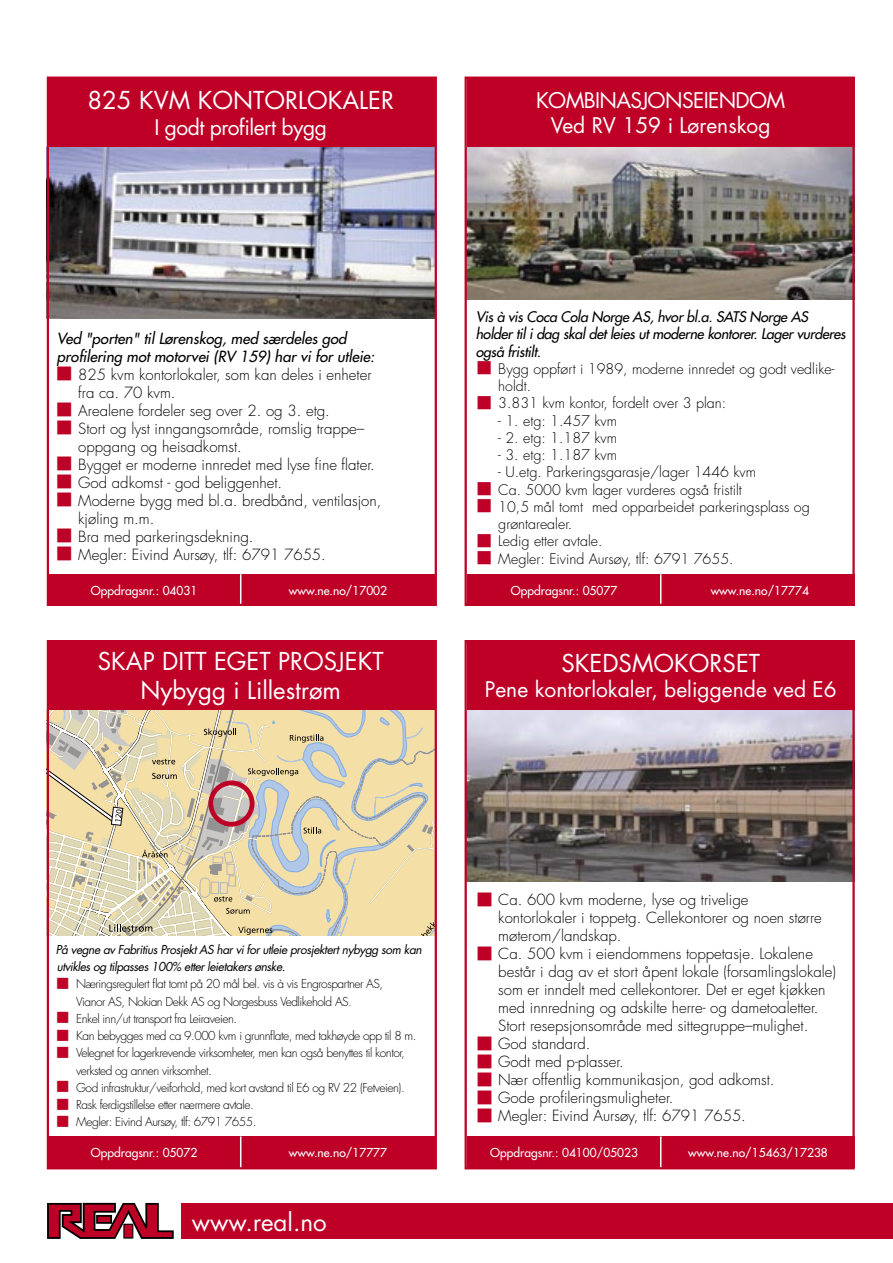
<style>
.page{position:relative;width:893px;height:1263px;background:#fff}
.page>*{position:absolute;margin:0;border:0;box-sizing:border-box;transform-origin:0 0}
.t1{font:24.15px "Futura";color:#fff}
.t2{font:24px "Futura";color:#fff}
.t3{font:21px "Futura";color:#fff}
.t4{font:21px "Futura";letter-spacing:-.03em;color:#fff}
.t5{font:21px "Futura";letter-spacing:-.025em;color:#fff}
.t6{font:300 15px/18px "Futura";color:#000}
.t7{font:italic 15px "Futura";color:#000}
.t8{font:300 14.25px/17.2px "Futura";color:#000}
.t9{font:italic 14.25px/17.2px "Futura";letter-spacing:-.02em;color:#000}
.t10{font:300 12px/17.2px "Futura";letter-spacing:-.04em;color:#000}
.t11{font:12px "Futura";color:#fff}
.t12{font:italic 12px/17.2px "Futura";letter-spacing:-.04em;color:#000}
</style>
<div class="page">
<div style="left:181px;top:1203px;width:712px;height:36px;background:#be0027"></div>
<svg style="left:47px;top:1202px;width:127px;height:37px"></svg>
<div style="left:467px;top:78px;width:388px;height:70px;background:#be0027"></div>
<img style="left:468px;top:148px;width:384px;height:152px">
<div style="left:467px;top:574px;width:388px;height:32px;background:#be0027"></div>
<hr style="left:660px;top:574px;width:1px;height:32px;background:#fff">
<div style="left:47px;top:78px;width:388px;height:70px;background:#be0027"></div>
<img style="left:50px;top:148px;width:384px;height:171px">
<div style="left:47px;top:574px;width:388px;height:32px;background:#be0027"></div>
<hr style="left:240px;top:574px;width:1px;height:32px;background:#fff">
<div style="left:467px;top:640px;width:388px;height:70px;background:#be0027"></div>
<img style="left:468px;top:710px;width:384px;height:172px">
<div style="left:467px;top:1136px;width:388px;height:32px;background:#be0027"></div>
<hr style="left:660px;top:1136px;width:1px;height:32px;background:#fff">
<div style="left:47px;top:640px;width:388px;height:70px;background:#be0027"></div>
<svg style="left:50px;top:710px;width:384px;height:225px;background:#e1d4af"></svg>
<div style="left:208px;top:780px;width:47px;height:47px;border:5px solid #be0027;border-radius:50%"></div>
<div style="left:47px;top:1136px;width:388px;height:32px;background:#be0027"></div>
<hr style="left:240px;top:1136px;width:1px;height:32px;background:#fff">
<div style="left:47px;top:77px;width:390px;height:529px;border:2px solid #be0027"></div>
<div style="left:465px;top:77px;width:390px;height:529px;border:2px solid #be0027"></div>
<div style="left:47px;top:640px;width:390px;height:529px;border:2px solid #be0027"></div>
<div style="left:465px;top:640px;width:390px;height:529px;border:2px solid #be0027"></div>
<p class="t2" style="left:87px;top:85px;width:308px">825 KVM KONTORLOKALER</p>
<p class="t5" style="left:154px;top:114px;width:174px">I godt profilert bygg</p>
<p class="t7" style="left:57px;top:329px;width:291px">Ved "porten" til Lørenskog, med særdeles god</p>
<p class="t7" style="left:57px;top:347px;width:319px">profilering mot motorvei (RV 159) har vi for utleie:</p>
<p class="t6" style="left:78px;top:365px;width:295px">825 kvm kontorlokaler, som kan deles i enheter fra ca. 70 kvm.</p>
<p class="t6" style="left:78px;top:401px;width:253px">Arealene fordeler seg over 2. og 3. etg.</p>
<p class="t6" style="left:78px;top:419px;width:288px">Stort og lyst inngangsområde, romslig trappe– oppgang og heisadkomst.</p>
<p class="t6" style="left:78px;top:455px;width:298px">Bygget er moderne innredet med lyse fine flater.</p>
<p class="t6" style="left:78px;top:473px;width:205px">God adkomst - god beliggenhet.</p>
<p class="t6" style="left:78px;top:491px;width:305px">Moderne bygg med bl.a. bredbånd, ventilasjon, kjøling m.m.</p>
<p class="t6" style="left:78px;top:527px;width:177px">Bra med parkeringsdekning.</p>
<p class="t6" style="left:78px;top:545px;width:249px">Megler: Eivind Aursøy, tlf: 6791 7655.</p>
<p class="t11" style="left:91px;top:583px;width:108px">Oppdragsnr.: 04031</p>
<p class="t11" style="left:289px;top:583px;width:100px">www.ne.no/17002</p>
<p class="t2" style="left:98px;top:646px;width:287px">SKAP DITT EGET PROSJEKT</p>
<p class="t2" style="left:140px;top:675px;width:202px">Nybygg i Lillestrøm</p>
<p class="t4" style="left:536px;top:87px;width:251px">KOMBINASJONSEIENDOM</p>
<p class="t3" style="left:551px;top:112px;width:221px">Ved RV 159 i Lørenskog</p>
<p class="t9" style="left:476px;top:308px;width:371px">Vis à vis Coca Cola Norge AS, hvor bl.a. SATS Norge AS holder til i dag skal det leies ut moderne kontorer. Lager vurderes også fristilt.</p>
<p class="t8" style="left:498px;top:360px;width:338px">Bygg oppført i 1989, moderne innredet og godt vedlike&shy;holdt.</p>
<p class="t8" style="left:498px;top:395px;width:229px">3.831 kvm kontor, fordelt over 3 plan:</p>
<p class="t8" style="left:498px;top:412px;width:120px">- 1. etg: 1.457 kvm</p>
<p class="t8" style="left:498px;top:429px;width:120px">- 2. etg: 1.187 kvm</p>
<p class="t8" style="left:498px;top:447px;width:120px">- 3. etg: 1.187 kvm</p>
<p class="t8" style="left:498px;top:464px;width:259px">- U.etg. Parkeringsgarasje/lager 1446 kvm</p>
<p class="t8" style="left:498px;top:481px;width:245px">Ca. 5000 kvm lager vurderes også fristilt</p>
<p class="t8" style="left:498px;top:498px;width:313px">10,5 mål tomt med opparbeidet parkeringsplass og grøntarealer.</p>
<p class="t8" style="left:498px;top:533px;width:106px">Ledig etter avtale.</p>
<p class="t8" style="left:498px;top:550px;width:237px">Megler: Eivind Aursøy, tlf: 6791 7655.</p>
<p class="t11" style="left:511px;top:583px;width:108px">Oppdragsnr.: 05077</p>
<p class="t11" style="left:711px;top:583px;width:100px">www.ne.no/17774</p>
<p class="t2" style="left:561px;top:648px;width:200px">SKEDSMOKORSET</p>
<p class="t3" style="left:485px;top:676px;width:353px">Pene kontorlokaler, beliggende ved E6</p>
<p class="t12" style="left:56px;top:941px;width:368px">På vegne av Fabritius Prosjekt AS har vi for utleie prosjektert nybygg som kan utvikles og tilpasses 100% etter leietakers ønske.</p>
<p class="t10" style="left:76px;top:976px;width:308px">Næringsregulert flat tomt på 20 mål bel. vis à vis Engrospartner AS,<br>Vianor AS, Nokian Dekk AS og Norgesbuss Vedlikehold AS.</p>
<p class="t10" style="left:76px;top:1010px;width:163px">Enkel inn/ut transport fra Leiraveien.</p>
<p class="t10" style="left:76px;top:1027px;width:342px">Kan bebygges med ca 9.000 kvm i grunnflate, med takhøyde opp til 8 m.</p>
<p class="t10" style="left:76px;top:1045px;width:330px">Velegnet for lagerkrevende virksomheter, men kan også benyttes til kontor, verksted og annen virksomhet.</p>
<p class="t10" style="left:76px;top:1079px;width:330px">God infrastruktur/veiforhold, med kort avstand til E6 og RV 22 (Fetveien).</p>
<p class="t10" style="left:76px;top:1096px;width:179px">Rask ferdigstillelse etter nærmere avtale.</p>
<p class="t10" style="left:76px;top:1114px;width:182px">Megler: Eivind Aursøy, tlf: 6791 7655.</p>
<p class="t11" style="left:91px;top:1145px;width:108px">Oppdragsnr.: 05072</p>
<p class="t11" style="left:289px;top:1145px;width:100px">www.ne.no/17777</p>
<p class="t1" style="left:192px;top:1207px;width:136px">www.real.no</p>
<p class="t6" style="left:498px;top:891px;width:325px">Ca. 600 kvm moderne, lyse og trivelige kontorlokaler i toppetg. Cellekontorer og noen større møterom/landskap.</p>
<p class="t6" style="left:498px;top:945px;width:339px">Ca. 500 kvm i eiendommens toppetasje. Lokalene består i dag av et stort åpent lokale (forsamlingslokale) som er inndelt med cellekontorer. Det er eget kjøkken med innredning og adskilte herre- og dametoaletter.<br>Stort resepsjonsområde med sittegruppe–mulighet.</p>
<p class="t6" style="left:498px;top:1035px;width:94px">God standard.</p>
<p class="t6" style="left:498px;top:1053px;width:127px">Godt med p-plasser.</p>
<p class="t6" style="left:498px;top:1071px;width:278px">Nær offentlig kommunikasjon, god adkomst.</p>
<p class="t6" style="left:498px;top:1089px;width:177px">Gode profileringsmuligheter.</p>
<p class="t6" style="left:498px;top:1107px;width:249px">Megler: Eivind Aursøy, tlf: 6791 7655.</p>
<p class="t11" style="left:490px;top:1145px;width:149px">Oppdragsnr.: 04100/05023</p>
<p class="t11" style="left:688px;top:1145px;width:141px">www.ne.no/15463/17238</p>
</div>
